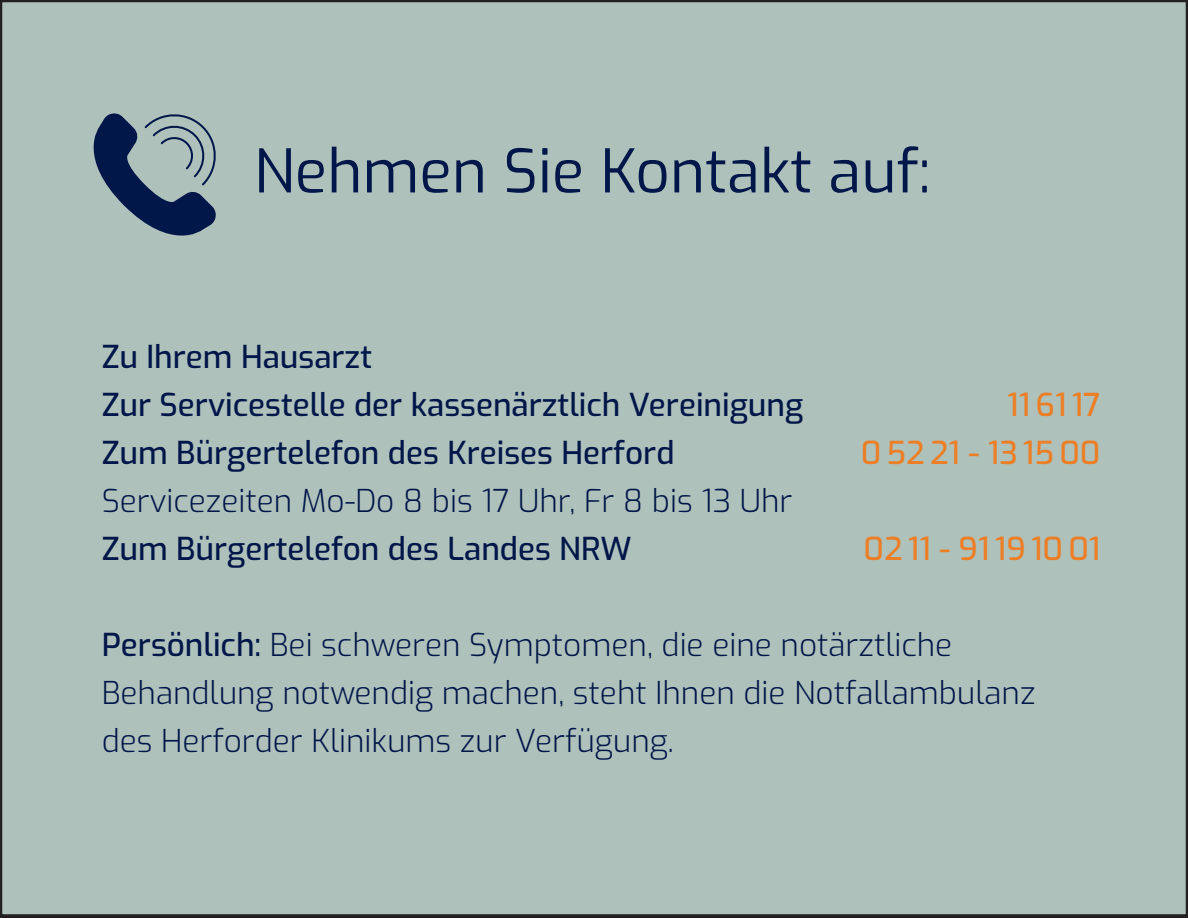
<style>
.page{position:relative;width:1188px;height:918px;background:#afc1bb}
.page>*{position:absolute;margin:0;border:0;box-sizing:border-box;transform-origin:0 0}
.t1{font:60px "Exo";color:#011649}
.t2{font:300 31.5px/48px "Exo";color:#011649}
.t3{font:500 31.5px/48px "Exo";color:#011649}
.t4{font:500 31.5px "Exo";color:#ec7e25}
.s1{font-weight:500}
</style>
<div class="page">
<svg style="left:78px;top:110px;width:144px;height:141px;background:#7a8c98"></svg>
<h1 class="t1" style="left:254px;top:126px;width:678px">Nehmen Sie Kontakt auf:</h1>
<p class="t3" style="left:102px;top:331px;width:703px">Zu Ihrem Hausarzt<br>Zur Servicestelle der kassenärztlich Vereinigung</p>
<p class="t4" style="left:1007px;top:382px;width:95px">11 61 17</p>
<p class="t3" style="left:102px;top:427px;width:574px">Zum Bürgertelefon des Kreises Herford</p>
<p class="t4" style="left:861px;top:430px;width:241px">0 52 21 - 13 15 00</p>
<p class="t2" style="left:102px;top:475px;width:692px">Servicezeiten Mo-Do 8 bis 17 Uhr, Fr 8 bis 13 Uhr</p>
<p class="t3" style="left:102px;top:523px;width:531px">Zum Bürgertelefon des Landes NRW</p>
<p class="t4" style="left:864px;top:526px;width:238px">02 11 - 91 19 10 01</p>
<p class="t2" style="left:102px;top:619px;width:935px"><span class="s1">Persönlich:</span> Bei schweren Symptomen, die eine notärztliche<br>Behandlung notwendig machen, steht Ihnen die Notfallambulanz des Herforder Klinikums zur Verfügung.</p>
</div>
